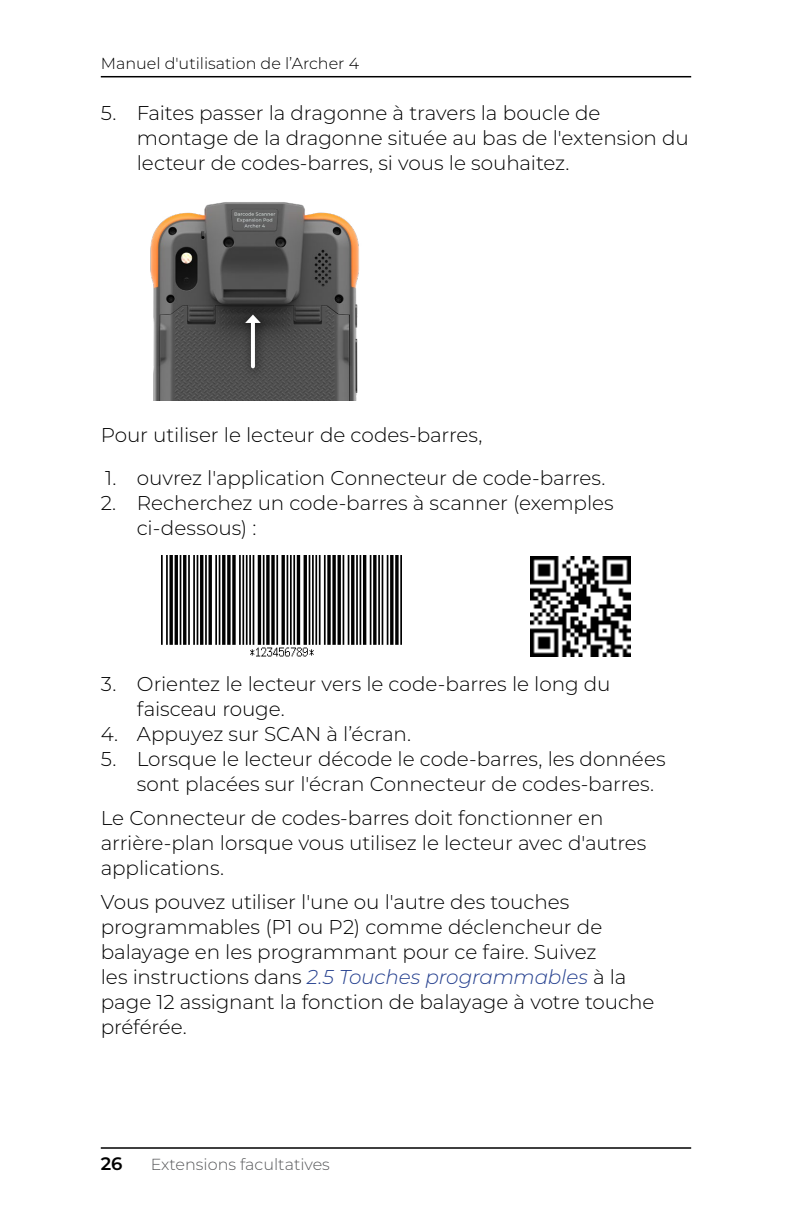
<style>
.page{position:relative;width:792px;height:1224px;background:#fff}
.page>*{position:absolute;margin:0;border:0;box-sizing:border-box;transform-origin:0 0}
.t1{font:300 20px/25px "Montserrat";letter-spacing:-.005em;color:#000}
.t2{font:600 18px "Montserrat";color:#000}
.t3{font:300 16px "Montserrat";color:#000}
.t4{font:300 16px "Montserrat";color:#58595b}
.s1{font-style:italic;color:#25408f}
</style>
<div class="page">
<hr style="left:101px;top:1147px;width:590px;height:2px;background:#000">
<hr style="left:101px;top:76px;width:590px;height:1px;background:#000">
<img style="left:150px;top:202px;width:209px;height:199px">
<div style="left:237px;top:307px;width:35px;height:73px;background:#000;opacity:.5"></div>
<hr style="left:251px;top:322px;width:4px;height:44px;background:#fff">
<svg style="left:245px;top:315px;width:16px;height:8px"></svg>
<img style="left:531px;top:556px;width:100px;height:100px">
<img style="left:161px;top:556px;width:240px;height:101px">
<p class="t3" style="left:101px;top:52px;width:260px">Manuel d'utilisation de l’Archer 4</p>
<p class="t1" style="left:137px;top:100px;width:554px;text-indent:-36px">5. Faites passer la dragonne à travers la boucle de montage de la dragonne située au bas de l'extension du lecteur de codes-barres, si vous le souhaitez.</p>
<p class="t1" style="left:101px;top:422px;width:383px">Pour utiliser le lecteur de codes-barres,</p>
<p class="t1" style="left:105px;top:465px;width:502px">1. ouvrez l'application Connecteur de code-barres.</p>
<p class="t1" style="left:137px;top:490px;width:478px;text-indent:-36px">2. Recherchez un code-barres à scanner (exemples ci‑dessous) :</p>
<p class="t1" style="left:137px;top:671px;width:475px;text-indent:-36px">3. Orientez le lecteur vers le code-barres le long du faisceau rouge.</p>
<p class="t1" style="left:101px;top:721px;width:312px">4. Appuyez sur SCAN à l’écran.</p>
<p class="t1" style="left:137px;top:746px;width:530px;text-indent:-36px">5. Lorsque le lecteur décode le code-barres, les données sont placées sur l'écran Connecteur de codes-barres.</p>
<p class="t1" style="left:101px;top:805px;width:547px">Le Connecteur de codes-barres doit fonctionner en arrière-plan lorsque vous utilisez le lecteur avec d'autres applications.</p>
<p class="t1" style="left:101px;top:889px;width:555px">Vous pouvez utiliser l'une ou l'autre des touches programmables (P1 ou P2) comme déclencheur de balayage en les programmant pour ce faire. Suivez<br>les instructions dans <span class="s1">2.5 Touches programmables</span> à la page 12 assignant la fonction de balayage à votre touche préférée.</p>
<p class="t2" style="left:101px;top:1151px;width:23px">26</p>
<p class="t4" style="left:151px;top:1154px;width:181px">Extensions facultatives</p>
</div>
